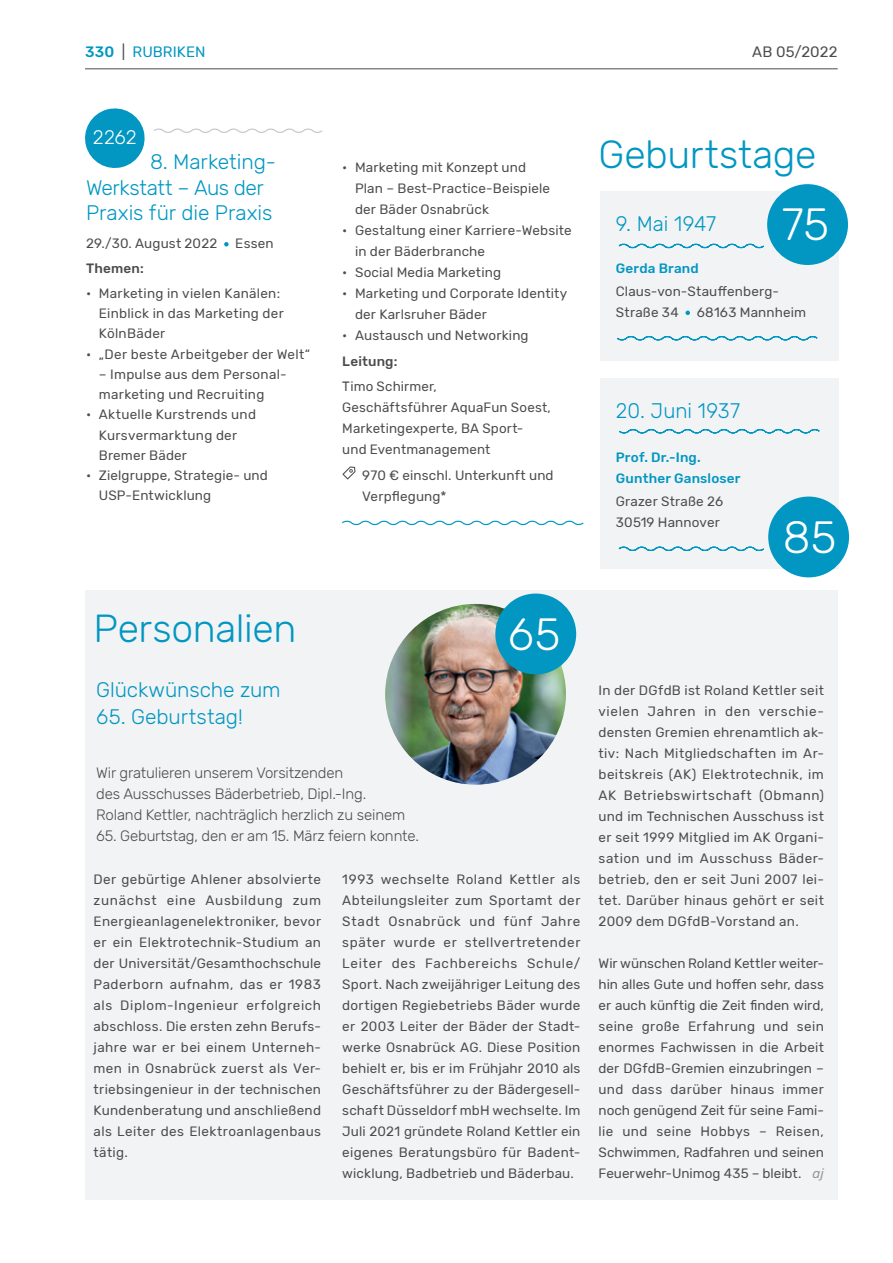
<style>
.page{position:relative;width:893px;height:1263px;background:#fff}
.page>*{position:absolute;margin:0;border:0;box-sizing:border-box;transform-origin:0 0}
.t1{font:300 45px "Rubik";color:#fff}
.t2{font:300 39px "Rubik";letter-spacing:-.01em;color:#0197c2}
.t3{font:300 21px/25.5px "Rubik";letter-spacing:-.005em;color:#0197c2}
.t4{font:300 19.5px "Rubik";color:#fff}
.t5{font:300 15px/21px "Rubik";letter-spacing:-.01em;color:#4b4c4d}
.t6{font:15px "Rubik";color:#0197c2}
.t7{font:15px "Rubik";letter-spacing:.01em;color:#4b4c4d}
.t8{font:13.5px/21px "Rubik";letter-spacing:.015em;color:#4b4c4d}
.t9{font:500 13.5px/21px "Rubik";letter-spacing:.015em;color:#0197c2}
.t10{font:500 13.5px "Rubik";letter-spacing:.01em;color:#4b4c4d}
.s1{font-weight:500}
.s2{color:#4b4c4d}
.s3{font-style:italic;color:#939598}
</style>
<div class="page">
<hr style="left:85px;top:68px;width:753px;height:1px;background:#4b4c4d">
<div style="left:85px;top:590px;width:752px;height:609px;background:#f2f3f4"></div>
<svg style="left:224px;top:242px;width:5px;height:5px"></svg>
<svg style="left:85px;top:108px;width:237px;height:60px"></svg>
<div style="left:600px;top:191px;width:238px;height:169px;background:#f2f3f4"></div>
<div style="left:600px;top:378px;width:238px;height:191px;background:#f2f3f4"></div>
<svg style="left:618px;top:243px;width:146px;height:6px"></svg>
<svg style="left:618px;top:546px;width:146px;height:5px"></svg>
<div style="left:767px;top:184px;width:81px;height:81px;background:#0197c2;border-radius:50%"></div>
<div style="left:768px;top:497px;width:81px;height:80px;background:#0197c2;border-radius:50%"></div>
<svg style="left:685px;top:311px;width:5px;height:4px"></svg>
<svg style="left:617px;top:336px;width:201px;height:5px"></svg>
<svg style="left:619px;top:429px;width:201px;height:5px"></svg>
<img style="left:385px;top:604px;width:181px;height:181px;border-radius:90px">
<div style="left:495px;top:593px;width:81px;height:81px;background:#0197c2;border-radius:50%"></div>
<svg style="left:342px;top:466px;width:13px;height:14px"></svg>
<svg style="left:342px;top:520px;width:242px;height:6px"></svg>
<p class="t6" style="left:85px;top:43px;width:122px"><span class="s1">330</span> <span class="s2">|</span> RUBRIKEN</p>
<p class="t7" style="left:752px;top:43px;width:87px">AB 05/2022</p>
<h3 class="t4" style="left:93px;top:126px;width:45px">2262</h3>
<h3 class="t3" style="left:86px;top:150px;width:191px;text-indent:64px">8. Marketing-<br>Werkstatt – Aus der<br>Praxis für die Praxis</h3>
<p class="t8" style="left:86px;top:233px;width:133px">29./30. August 2022</p>
<p class="t8" style="left:235px;top:233px;width:40px">Essen</p>
<p class="t10" style="left:86px;top:261px;width:59px">Themen:</p>
<p class="t8" style="left:99px;top:283px;width:186px;line-height:20.2px;text-indent:-13px">• Marketing in vielen Kanälen:<br>Einblick in das Marketing der<br>KölnBäder</p>
<p class="t8" style="left:86px;top:344px;width:226px">• „Der beste Arbeitgeber der Welt“</p>
<p class="t8" style="left:99px;top:364px;width:189px;line-height:20.2px">– Impulse aus dem Personal&shy;marketing und Recruiting</p>
<p class="t8" style="left:99px;top:405px;width:159px;line-height:20.2px;text-indent:-13px">• Aktuelle Kurstrends und<br>Kursvermarktung der<br>Bremer Bäder</p>
<p class="t8" style="left:99px;top:466px;width:171px;line-height:20.2px;text-indent:-13px">• Zielgruppe, Strategie- und<br>USP-Entwicklung</p>
<p class="t8" style="left:355px;top:158px;width:197px;text-indent:-13px">• Marketing mit Konzept und<br>Plan – Best-Practice-Beispiele der Bäder Osnabrück</p>
<p class="t8" style="left:355px;top:221px;width:218px;text-indent:-13px">• Gestaltung einer Karriere-Website in der Bäderbranche</p>
<p class="t8" style="left:342px;top:263px;width:160px">• Social Media Marketing</p>
<p class="t8" style="left:355px;top:284px;width:214px;text-indent:-13px">• Marketing und Corporate Identity der Karlsruher Bäder</p>
<p class="t8" style="left:342px;top:326px;width:188px">• Austausch und Networking</p>
<p class="t10" style="left:342px;top:353px;width:57px">Leitung:</p>
<p class="t8" style="left:342px;top:376px;width:210px">Timo Schirmer,<br>Geschäftsführer AquaFun Soest,<br>Marketingexperte, BA Sport&shy;und Eventmanagement</p>
<p class="t8" style="left:362px;top:465px;width:193px">970 € einschl. Unterkunft und<br>Verpflegung*</p>
<h2 class="t2" style="left:598px;top:133px;width:220px">Geburtstage</h2>
<h3 class="t3" style="left:616px;top:211px;width:102px">9. Mai 1947</h3>
<p class="t9" style="left:616px;top:258px;width:84px">Gerda Brand</p>
<p class="t8" style="left:616px;top:281px;width:165px">Claus-von-Stauffenberg-<br>Straße 34</p>
<h1 class="t1" style="left:782px;top:200px;width:49px">75</h1>
<p class="t8" style="left:697px;top:302px;width:111px">68163 Mannheim</p>
<h3 class="t3" style="left:616px;top:398px;width:126px">20. Juni 1937</h3>
<p class="t9" style="left:616px;top:447px;width:126px">Prof. Dr.-Ing.<br>Gunther Gansloser</p>
<p class="t8" style="left:616px;top:491px;width:109px">Grazer Straße 26<br>30519 Hannover</p>
<h1 class="t1" style="left:783px;top:512px;width:55px">85</h1>
<h2 class="t2" style="left:94px;top:607px;width:204px">Personalien</h2>
<h3 class="t3" style="left:96px;top:678px;width:186px">Glückwünsche zum</h3>
<h3 class="t3" style="left:96px;top:705px;width:148px">65. Geburtstag!</h3>
<p class="t5" style="left:96px;top:762px;width:310px">Wir gratulieren unserem Vorsitzenden<br>des Ausschusses Bäderbetrieb, Dipl.-Ing.<br>Roland Kettler, nachträglich herzlich zu seinem</p>
<p class="t5" style="left:96px;top:825px;width:324px">65. Geburtstag, den er am 15. März feiern konnte.</p>
<h1 class="t1" style="left:508px;top:609px;width:54px">65</h1>
<p class="t8" style="left:94px;top:869px;width:229px;text-align:justify">Der gebürtige Ahlener absolvierte zunächst eine Ausbildung zum Energieanlagenelektroniker, bevor er ein Elektrotechnik-Studium an der Universität/Gesamthochschule Paderborn aufnahm, das er 1983 als Diplom-Ingenieur erfolgreich abschloss. Die ersten zehn Berufs&shy;jahre war er bei einem Unterneh&shy;men in Osnabrück zuerst als Ver&shy;triebsingenieur in der technischen Kundenberatung und anschließend als Leiter des Elektroanlagenbaus tätig.</p>
<p class="t8" style="left:342px;top:869px;width:240px;text-align:justify">1993 wechselte Roland Kettler als Abteilungsleiter zum Sportamt der Stadt Osnabrück und fünf Jahre später wurde er stellvertretender Leiter des Fachbereichs Schule/ Sport. Nach zweijähriger Leitung des dortigen Regiebetriebs Bäder wurde er 2003 Leiter der Bäder der Stadt&shy;werke Osnabrück AG. Diese Position behielt er, bis er im Frühjahr 2010 als Geschäftsführer zu der Bädergesell&shy;schaft Düsseldorf mbH wechselte. Im Juli 2021 gründete Roland Kettler ein eigenes Beratungsbüro für Badent&shy;wicklung, Badbetrieb und Bäderbau.</p>
<p class="t8" style="left:598px;top:680px;width:227px;text-align:justify">In der DGfdB ist Roland Kettler seit vielen Jahren in den verschie&shy;densten Gremien ehrenamtlich ak&shy;tiv: Nach Mitgliedschaften im Ar&shy;beitskreis (AK) Elektrotechnik, im AK Betriebswirtschaft (Obmann) und im Technischen Ausschuss ist er seit 1999 Mitglied im AK Organi&shy;sation und im Ausschuss Bäder&shy;betrieb, den er seit Juni 2007 lei&shy;tet. Darüber hinaus gehört er seit 2009 dem DGfdB-Vorstand an.</p>
<p class="t8" style="left:598px;top:953px;width:227px;text-align:justify">Wir wünschen Roland Kettler weiter&shy;hin alles Gute und hoffen sehr, dass er auch künftig die Zeit finden wird, seine große Erfahrung und sein enormes Fachwissen in die Arbeit der DGfdB-Gremien einzubringen – und dass darüber hinaus immer noch genügend Zeit für seine Fami&shy;lie und seine Hobbys – Reisen, Schwimmen, Radfahren und seinen Feuerwehr-Unimog 435 – bleibt. <span class="s3">aj</span></p>
</div>
